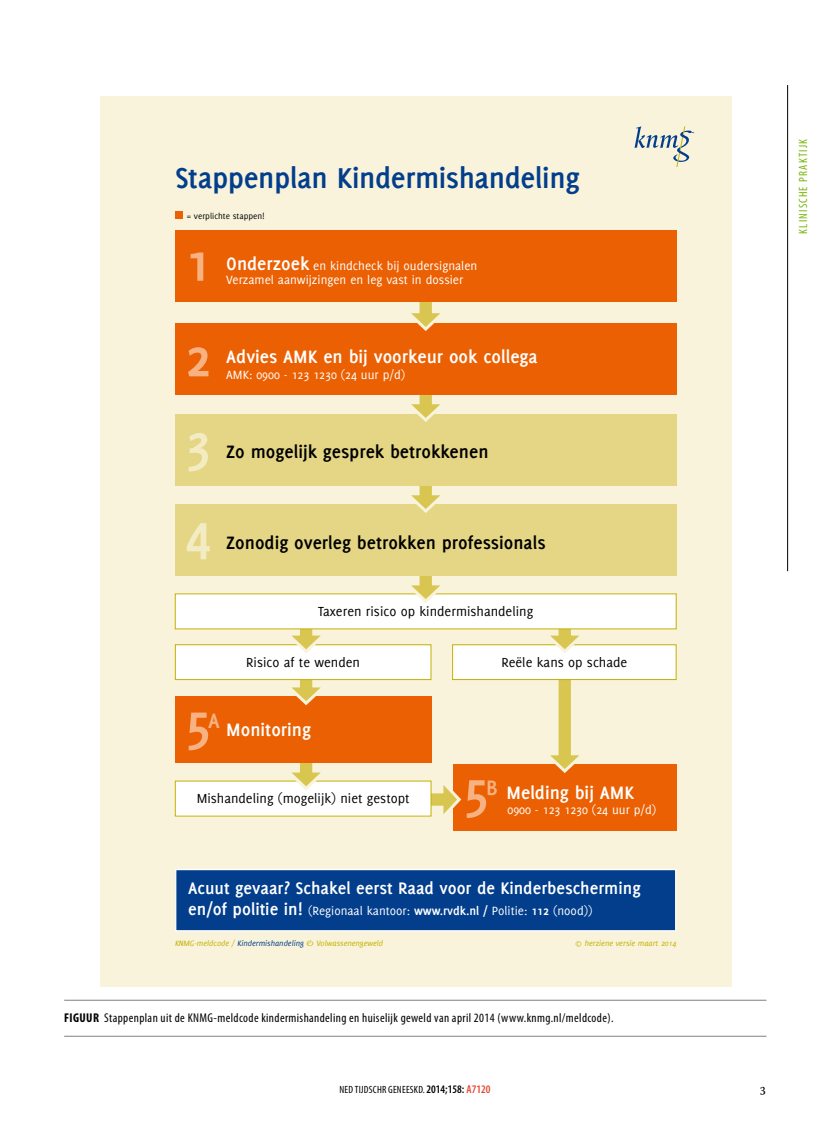
<style>
.page{position:relative;width:830px;height:1127px;background:#fff}
.page>*{position:absolute;margin:0;border:0;box-sizing:border-box;transform-origin:0 0}
.t1{font:700 57.6px "Delicious";color:#f8b180}
.t2{font:700 57.6px "Delicious";color:#f3ebc2}
.t3{font:700 31.35px "Delicious";letter-spacing:-.01em;color:#023e8c}
.t4{font:700 19.65px "Delicious";color:#000}
.t5{font:700 19.65px "Delicious";color:#fff}
.t6{font:700 18.3px "Delicious";color:#fff}
.t7{font:14.4px "Delicious";color:#000}
.t8{font:13.5px "Warnock Pro";color:#000}
.t9{font:13.05px "Delicious";color:#fff}
.t10{font:condensed 12.75px "Myriad Pro";letter-spacing:.03em;color:#000}
.t11{font:700 condensed 12.75px "Myriad Pro";color:#000}
.t12{font:condensed 12px "Myriad Pro";letter-spacing:.1em;color:#77b509}
.t13{font:condensed 10.5px "Myriad Pro";letter-spacing:.02em;color:#000}
.t14{font:9.15px "Delicious";color:#000}
.t15{font:italic 8.55px "Delicious";color:#c5b000}
.s1{font-weight:700;font-size:19.65px}
.s2{font-weight:700;font-size:18.3px}
.s3{font-weight:700}
.s4{color:#023e8c}
.s5{font-weight:600;font-size:11.55px}
.s6{font-weight:600;font-size:11.55px;color:#e44731}
</style>
<div class="page">
<hr style="left:787px;top:85px;width:1px;height:486px;background:#000">
<hr style="left:64px;top:1000px;width:702px;height:1px;background:#808184">
<hr style="left:64px;top:1036px;width:702px;height:1px;background:#808184">
<div style="left:101px;top:97px;width:630px;height:890px;background:#f8f3da"></div>
<div style="left:453px;top:764px;width:223px;height:66px;background:#eb6002"></div>
<svg style="left:420px;top:780px;width:41px;height:37px"></svg>
<div style="left:175px;top:781px;width:256px;height:35px;background:#fff"></div>
<svg style="left:284px;top:762px;width:44px;height:28px"></svg>
<svg style="left:542px;top:680px;width:44px;height:93px"></svg>
<div style="left:175px;top:696px;width:256px;height:66px;background:#eb6002"></div>
<svg style="left:284px;top:680px;width:44px;height:25px"></svg>
<div style="left:175px;top:645px;width:256px;height:34px;background:#fff"></div>
<div style="left:175px;top:644px;width:256px;height:36px;border:1px solid #c5b000"></div>
<div style="left:452px;top:645px;width:223px;height:34px;background:#fff"></div>
<div style="left:452px;top:644px;width:224px;height:36px;border:1px solid #c5b000"></div>
<svg style="left:284px;top:629px;width:44px;height:24px"></svg>
<svg style="left:542px;top:629px;width:44px;height:24px"></svg>
<div style="left:175px;top:594px;width:500px;height:35px;background:#fff"></div>
<svg style="left:403px;top:576px;width:45px;height:27px"></svg>
<div style="left:175px;top:504px;width:501px;height:72px;background:#e4d684"></div>
<svg style="left:411px;top:486px;width:29px;height:27px"></svg>
<div style="left:175px;top:414px;width:501px;height:72px;background:#e4d684"></div>
<svg style="left:411px;top:395px;width:29px;height:27px"></svg>
<div style="left:175px;top:323px;width:501px;height:72px;background:#eb6002"></div>
<svg style="left:411px;top:302px;width:29px;height:29px"></svg>
<div style="left:175px;top:230px;width:501px;height:72px;background:#eb6002"></div>
<div style="left:176px;top:869px;width:499px;height:62px;background:#023e8c"></div>
<div style="left:175px;top:869px;width:501px;height:62px;border:1px solid #fff"></div>
<svg style="left:634px;top:126px;width:60px;height:41px"></svg>
<div style="left:175px;top:211px;width:7px;height:7px;background:#eb6002"></div>
<h2 class="t3" style="left:175px;top:160px;width:406px">Stappenplan Kindermishandeling</h2>
<p class="t14" style="left:187px;top:210px;width:79px">= verplichte stappen!</p>
<h1 class="t1" style="left:185px;top:229px;width:27px">1</h1>
<p class="t9" style="left:226px;top:258px;width:252px"><span class="s1">Onderzoek</span> en kindcheck bij oudersignalen</p>
<p class="t9" style="left:226px;top:272px;width:238px">Verzamel aanwijzingen en leg vast in dossier</p>
<h1 class="t1" style="left:185px;top:325px;width:27px">2</h1>
<h3 class="t5" style="left:226px;top:345px;width:313px">Advies AMK en bij voorkeur ook collega</h3>
<p class="t9" style="left:226px;top:367px;width:180px">AMK: 0900 - 123 1230 (24 uur p/d)</p>
<h1 class="t2" style="left:185px;top:410px;width:27px">3</h1>
<h3 class="t4" style="left:226px;top:440px;width:263px">Zo mogelijk gesprek betrokkenen</h3>
<h1 class="t2" style="left:185px;top:500px;width:27px">4</h1>
<h3 class="t4" style="left:226px;top:532px;width:321px">Zonodig overleg betrokken professionals</h3>
<p class="t7" style="left:318px;top:603px;width:216px">Taxeren risico op kindermishandeling</p>
<p class="t7" style="left:246px;top:654px;width:115px">Risico af te wenden</p>
<p class="t7" style="left:501px;top:654px;width:127px">Reële kans op schade</p>
<h1 class="t1" style="left:185px;top:689px;width:27px">5</h1>
<h3 class="t5" style="left:208px;top:719px;width:104px"><sup>A</sup> Monitoring</h3>
<h1 class="t1" style="left:463px;top:757px;width:27px">5</h1>
<p class="t7" style="left:197px;top:790px;width:214px">Mishandeling (mogelijk) niet gestopt</p>
<h3 class="t5" style="left:486px;top:781px;width:149px"><sup>B</sup> Melding bij AMK</h3>
<p class="t9" style="left:507px;top:803px;width:150px">0900 - 123 1230 (24 uur p/d)</p>
<h3 class="t6" style="left:188px;top:878px;width:454px">Acuut gevaar? Schakel eerst Raad voor de Kinderbescherming</h3>
<p class="t9" style="left:188px;top:904px;width:405px"><span class="s2">en/of politie in!</span> (Regionaal kantoor: <span class="s3">www.rvdk.nl /</span> Politie: <span class="s3">112</span> (nood))</p>
<p class="t15" style="left:175px;top:938px;width:209px">KNMG-meldcode / <span class="s4">Kindermishandeling</span> &amp; Volwassenengeweld</p>
<p class="t15" style="left:574px;top:938px;width:103px">© herziene versie maart 2014</p>
<p class="t11" style="left:64px;top:1011px;width:13px">FIGUUR</p>
<p class="t10" style="left:104px;top:1011px;width:510px">Stappenplan uit de KNMG-meldcode kindermishandeling en huiselijk geweld van april 2014 (www.knmg.nl/meldcode).</p>
<p class="t13" style="left:339px;top:1084px;width:152px">NED TIJDSCHR GENEESKD. <span class="s5">2014;158:</span> <span class="s6">A7120</span></p>
<p class="t8" style="left:759px;top:1080px;width:8px">3</p>
<p class="t12" style="left:796px;top:234px;width:96px;rotate:-90deg">KLINISCHE PRAKTIJK</p>
</div>
